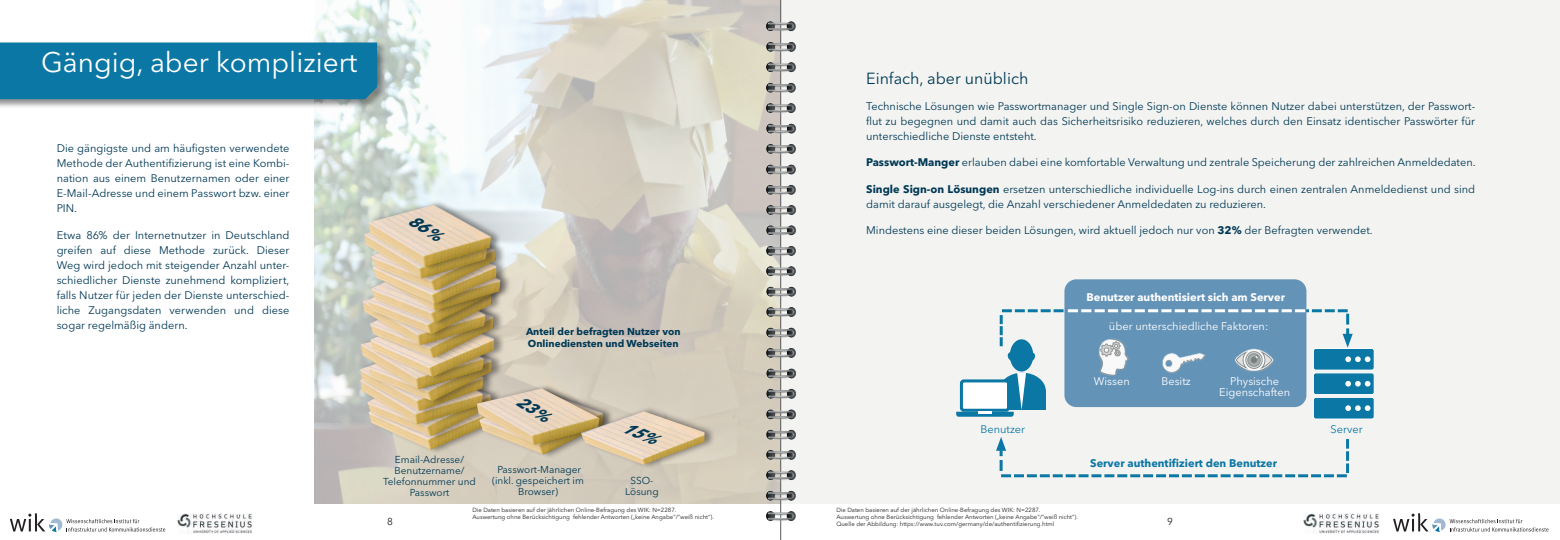
<style>
.page{position:relative;width:1560px;height:540px;background:#fff}
.page>*{position:absolute;margin:0;border:0;box-sizing:border-box;transform-origin:0 0}
.t1{font:28px "Avenir Next LT Pro";color:#fff}
.t2{font:16px "Avenir Next LT Pro";color:#003955}
.t3{font:11px/15px "Avenir Next LT Pro";color:#003955;text-align:justify}
.t4{font:11px/11px "Avenir Next LT Pro";color:#fff;text-align:center}
.t5{font:700 11px "Avenir Next LT Pro";color:#fff}
.t6{font:700 11px "Avenir Next LT Pro";color:#0b77a4}
.t7{font:11px "Avenir Next LT Pro";color:#0b77a4}
.t8{font:10px/11px "Avenir Next LT Pro";color:#003955;text-align:center}
.t9{font:700 10px/12px "Avenir Next LT Pro";color:#003955}
.t10{font:10px "Avenir Next LT Pro";color:#231f20}
.t11{font:6px/7.2px "Avenir Next LT Pro";color:#231f20}
.s1{font-weight:700}
</style>
<div class="page">
<svg style="left:1393px;top:513px;width:155px;height:19px"></svg>
<img style="left:1303px;top:513px;width:76px;height:20px">
<svg style="left:10px;top:513px;width:155px;height:19px"></svg>
<img style="left:177px;top:513px;width:76px;height:20px">
<div style="left:781px;top:0;width:779px;height:504px;background:#f3f3f1"></div>
<img style="left:315px;top:0;width:442px;height:504px">
<div style="left:0;top:41px;width:387px;height:68px;background:#231f20;opacity:.5"></div>
<div style="left:0;top:43px;width:377px;height:56px;background:#0b77a4"></div>
<hr style="left:780px;top:0;width:1px;height:540px;background:#57585a">
<img style="left:757px;top:0;width:39px;height:532px">
<div style="left:369px;top:381px;width:134px;height:74px;background:#231f20;opacity:.46"></div>
<img style="left:368px;top:441px;width:109px;height:9px">
<div style="left:368px;top:368px;width:134px;height:73px;background:#231f20;opacity:.46"></div>
<img style="left:367px;top:429px;width:110px;height:7px">
<div style="left:361px;top:356px;width:133px;height:73px;background:#231f20;opacity:.46"></div>
<img style="left:360px;top:411px;width:117px;height:13px">
<div style="left:361px;top:342px;width:133px;height:74px;background:#231f20;opacity:.46"></div>
<img style="left:360px;top:348px;width:117px;height:63px">
<div style="left:369px;top:333px;width:134px;height:73px;background:#231f20;opacity:.46"></div>
<img style="left:368px;top:394px;width:109px;height:7px">
<div style="left:362px;top:321px;width:132px;height:73px;background:#231f20;opacity:.46"></div>
<img style="left:361px;top:326px;width:123px;height:63px">
<div style="left:371px;top:308px;width:134px;height:74px;background:#231f20;opacity:.46"></div>
<img style="left:370px;top:363px;width:124px;height:14px">
<div style="left:370px;top:289px;width:135px;height:74px;background:#231f20;opacity:.46"></div>
<img style="left:370px;top:350px;width:124px;height:8px">
<div style="left:363px;top:277px;width:133px;height:73px;background:#231f20;opacity:.46"></div>
<img style="left:363px;top:282px;width:122px;height:63px">
<div style="left:368px;top:266px;width:135px;height:73px;background:#231f20;opacity:.46"></div>
<img style="left:368px;top:283px;width:124px;height:51px">
<div style="left:372px;top:254px;width:134px;height:73px;background:#231f20;opacity:.46"></div>
<img style="left:371px;top:290px;width:124px;height:32px">
<div style="left:378px;top:243px;width:133px;height:73px;background:#231f20;opacity:.46"></div>
<img style="left:378px;top:309px;width:122px;height:2px">
<div style="left:373px;top:235px;width:134px;height:74px;background:#231f20;opacity:.46"></div>
<img style="left:373px;top:295px;width:123px;height:9px">
<div style="left:372px;top:222px;width:134px;height:73px;background:#231f20;opacity:.46"></div>
<img style="left:371px;top:283px;width:124px;height:7px">
<div style="left:365px;top:211px;width:133px;height:72px;background:#231f20;opacity:.46"></div>
<img style="left:364px;top:216px;width:123px;height:63px">
<div style="left:369px;top:200px;width:133px;height:72px;background:#231f20;opacity:.46"></div>
<img style="left:368px;top:205px;width:123px;height:62px">
<div style="left:480px;top:386px;width:134px;height:73px;background:#231f20;opacity:.46"></div>
<img style="left:479px;top:450px;width:102px;height:4px">
<div style="left:477px;top:383px;width:133px;height:67px;background:#231f20;opacity:.46"></div>
<img style="left:477px;top:388px;width:122px;height:57px">
<div style="left:582px;top:406px;width:134px;height:64px;background:#231f20;opacity:.46"></div>
<img style="left:581px;top:411px;width:123px;height:54px">
<div style="left:1064px;top:279px;width:242px;height:128px;background:#6493b8;border-radius:12px"></div>
<img style="left:1100px;top:362px;width:174px;height:14px">
<div style="left:1010px;top:339px;width:23px;height:33px;background:#0b77a4;border-radius:50%"></div>
<div style="left:999px;top:373px;width:47px;height:36px;background:#0b77a4;border-radius:50%"></div>
<div style="left:999px;top:390px;width:47px;height:19px;background:#0b77a4"></div>
<svg style="left:956px;top:372px;width:70px;height:45px"></svg>
<div style="left:1313px;top:348px;width:61px;height:22px;background:#0b77a4;border-radius:2px"></div>
<div style="left:1313px;top:348px;width:61px;height:23px;border:1px solid #fff;border-radius:2px"></div>
<div style="left:1313px;top:373px;width:61px;height:22px;background:#0b77a4;border-radius:2px"></div>
<div style="left:1313px;top:372px;width:61px;height:23px;border:1px solid #fff;border-radius:2px"></div>
<svg style="left:1345px;top:381px;width:25px;height:6px"></svg>
<div style="left:1313px;top:397px;width:61px;height:22px;background:#0b77a4;border-radius:2px"></div>
<div style="left:1313px;top:397px;width:61px;height:23px;border:1px solid #fff;border-radius:2px"></div>
<svg style="left:1345px;top:405px;width:25px;height:6px"></svg>
<svg style="left:996px;top:437px;width:353px;height:40px"></svg>
<svg style="left:999px;top:309px;width:371px;height:53px"></svg>
<svg style="left:407px;top:217px;width:41px;height:25px"></svg>
<svg style="left:515px;top:398px;width:40px;height:25px"></svg>
<svg style="left:621px;top:424px;width:44px;height:21px"></svg>
<h1 class="t1" style="left:41px;top:46px;width:318px">Gängig, aber kompliziert</h1>
<p class="t3" style="left:57px;top:141px;width:234px">Die gängigste und am häufigsten verwendete Methode der Authentifizierung ist eine Kombi&shy;nation aus einem Benutzernamen oder einer E-Mail-Adresse und einem Passwort bzw. einer PIN.</p>
<p class="t3" style="left:57px;top:227px;width:234px">Etwa 86% der Internetnutzer in Deutschland greifen auf diese Methode zurück. Dieser Weg wird jedoch mit steigender Anzahl unter&shy;schiedlicher Dienste zunehmend kompliziert, falls Nutzer für jeden der Dienste unterschied&shy;liche Zugangsdaten verwenden und diese sogar regelmäßig ändern.</p>
<p class="t9" style="left:526px;top:325px;width:156px">Anteil der befragten Nutzer von<br>Onlinediensten und Webseiten</p>
<p class="t8" style="left:383px;top:454px;width:94px">Email-Adresse/<br>Benutzername/<br>Telefonnummer und<br>Passwort</p>
<p class="t8" style="left:492px;top:464px;width:93px">Passwort-Manager (inkl. gespeichert im<br>Browser)</p>
<p class="t8" style="left:625px;top:475px;width:35px">SSO-<br>Lösung</p>
<h2 class="t2" style="left:866px;top:69px;width:164px">Einfach, aber unüblich</h2>
<p class="t3" style="left:866px;top:99px;width:610px">Technische Lösungen wie Passwortmanager und Single Sign-on Dienste können Nutzer dabei unterstützen, der Passwort&shy;flut zu begegnen und damit auch das Sicherheitsrisiko reduzieren, welches durch den Einsatz identischer Passwörter für unterschiedliche Dienste entsteht.</p>
<p class="t3" style="left:866px;top:155px;width:611px"><span class="s1">Passwort-Manger</span> erlauben dabei eine komfortable Verwaltung und zentrale Speicherung der zahlreichen Anmeldedaten.</p>
<p class="t3" style="left:866px;top:181px;width:610px"><span class="s1">Single Sign-on Lösungen</span> ersetzen unterschiedliche individuelle Log-ins durch einen zentralen Anmeldedienst und sind damit darauf ausgelegt, die Anzahl verschiedener Anmeldedaten zu reduzieren.</p>
<p class="t3" style="left:866px;top:223px;width:508px">Mindestens eine dieser beiden Lösungen, wird aktuell jedoch nur von <span class="s1">32%</span> der Befragten verwendet.</p>
<p class="t5" style="left:1086px;top:290px;width:200px">Benutzer authentisiert sich am Server</p>
<p class="t4" style="left:1109px;top:321px;width:161px">über unterschiedliche Faktoren:</p>
<p class="t4" style="left:1094px;top:375px;width:37px">Wissen</p>
<p class="t4" style="left:1161px;top:375px;width:31px">Besitz</p>
<p class="t4" style="left:1219px;top:375px;width:72px">Physische<br>Eigenschaften</p>
<p class="t7" style="left:980px;top:422px;width:46px">Benutzer</p>
<p class="t7" style="left:1330px;top:422px;width:34px">Server</p>
<p class="t6" style="left:1090px;top:456px;width:188px">Server authentifiziert den Benutzer</p>
<p class="t11" style="left:472px;top:506px;width:243px">Die Daten basieren auf der jährlichen Online-Befragung des WIK: N=2287.<br>Auswertung ohne Berücksichtigung fehlender Antworten („keine Angabe“/“weiß nicht“).</p>
<p class="t11" style="left:836px;top:506px;width:243px">Die Daten basieren auf der jährlichen Online-Befragung des WIK: N=2287.<br>Auswertung ohne Berücksichtigung fehlender Antworten („keine Angabe“/“weiß nicht“).<br>Quelle der Abbildung: https://www.tuv.com/germany/de/authentifizierung.html</p>
<p class="t10" style="left:387px;top:516px;width:7px">8</p>
<p class="t10" style="left:1167px;top:516px;width:7px">9</p>
</div>
